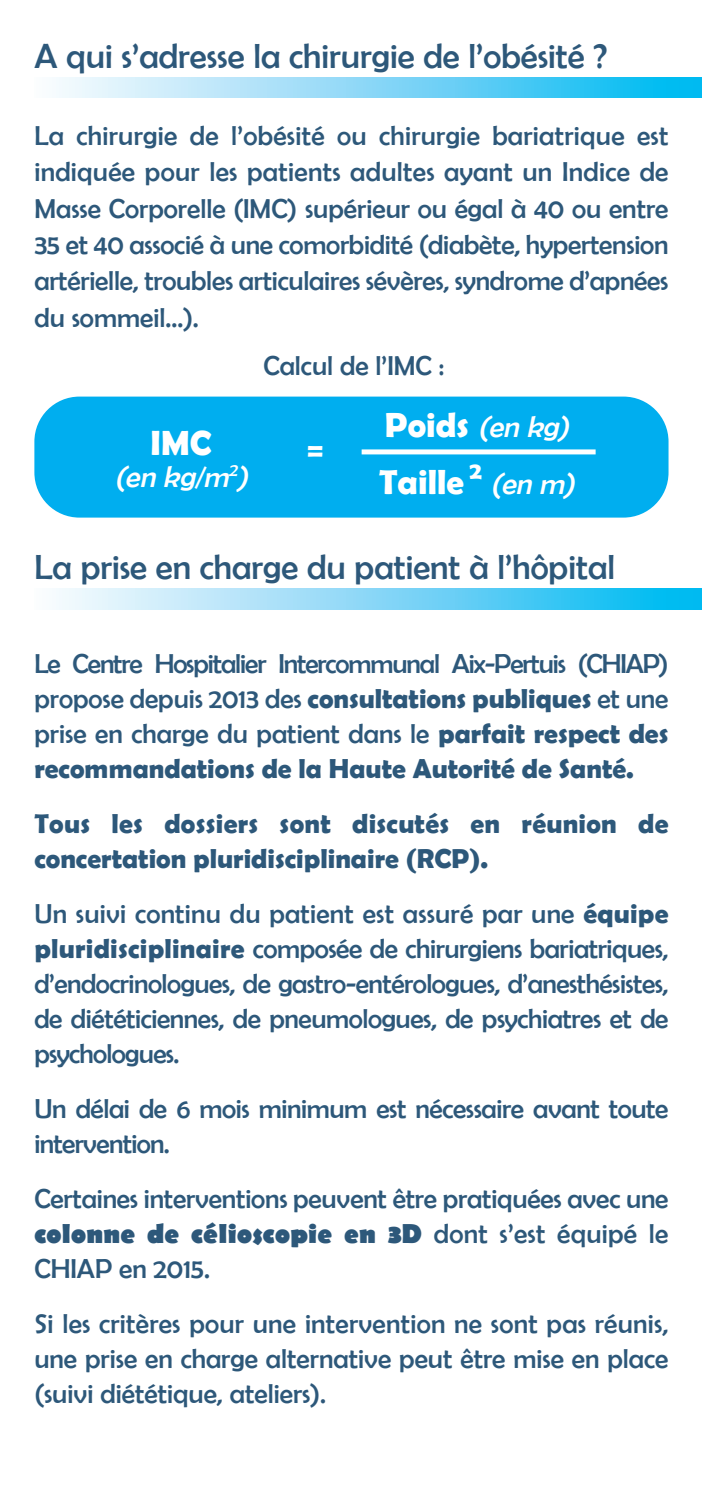
<style>
.page{position:relative;width:702px;height:1489px;background:#fff}
.page>*{position:absolute;margin:0;border:0;box-sizing:border-box;transform-origin:0 0}
.t1{font:35px "Berlin Sans FB";color:#2d587a}
.t2{font:700 35px "Berlin Sans FB Demi";color:#fff}
.t3{font:italic 30px "Berlin Sans FB";color:#fff}
.t4{font:27.5px/35px "Berlin Sans FB";letter-spacing:-.005em;color:#2d587a;text-align:justify}
.t5{font:700 27.5px/55px "Berlin Sans FB Demi";color:#2d587a}
.s1{font-family:"Berlin Sans FB Demi";font-weight:700;font-style:normal;font-size:35px}
.s2{font-family:"Berlin Sans FB Demi";font-weight:700}
.s3{font-weight:700}
</style>
<div class="page">
<div style="left:34px;top:396px;width:634px;height:121px;background:#00aeef;border-radius:45px"></div>
<div style="left:361px;top:449px;width:234px;height:5px;background:#fff"></div>
<div style="left:34px;top:77px;width:668px;height:21px;background:linear-gradient(to right,#fffafe,#00b7f1)"></div>
<div style="left:34px;top:589px;width:668px;height:20px;background:linear-gradient(to right,#fffafe,#00b7f1)"></div>
<p class="t1" style="left:34px;top:36px;width:574px">A qui s’adresse la chirurgie de l’obésité ?</p>
<p class="t4" style="left:34px;top:117px;width:635px;line-height:36.2px">La chirurgie de l’obésité ou chirurgie bariatrique est indiquée pour les patients adultes ayant un Indice de Masse Corporelle (IMC) supérieur ou égal à 40 ou entre 35 et 40 associé à une comorbidité (diabète, hypertension artérielle, troubles articulaires sévères, syndrome d’apnées du sommeil...).</p>
<p class="t4" style="left:263px;top:348px;width:182px">Calcul de l’IMC :</p>
<p class="t2" style="left:150px;top:422px;width:62px">IMC</p>
<p class="t3" style="left:114px;top:460px;width:135px">(en kg/m<sup>2</sup>)</p>
<p class="t2" style="left:307px;top:429px;width:18px">=</p>
<p class="t3" style="left:385px;top:409px;width:185px"><span class="s1">Poids</span> (enkg)</p>
<p class="t2" style="left:379px;top:461px;width:104px">Taille <sup>2</sup></p>
<p class="t3" style="left:490px;top:467px;width:85px">(en m)</p>
<p class="t1" style="left:34px;top:548px;width:582px">La prise en charge du patient à l’hôpital</p>
<p class="t4" style="left:34px;top:646px;width:635px">Le Centre Hospitalier Intercommunal Aix-Pertuis (CHIAP) propose depuis 2013 des <span class="s2">consultations publiques</span> et une prise en charge du patient dans le <span class="s2">parfait respect des</span></p>
<p class="t5" style="left:34px;top:740px;width:635px">recommandations de la Haute Autorité de Santé.<br>Tous les dossiers sont discutés en réunion de</p>
<p class="t5" style="left:34px;top:830px;width:455px">concertation pluridisciplinaire (RCP).</p>
<p class="t4" style="left:34px;top:896px;width:635px">Un suivi continu du patient est assuré par une <span class="s2">équipe pluridisciplinaire</span> composée de chirurgiens bariatriques, d’endocrinologues, de gastro-entérologues, d’anesthésistes, de diététiciennes, de pneumologues, de psychiatres et de psychologues.</p>
<p class="t4" style="left:34px;top:1091px;width:635px">Un délai de 6 mois minimum est nécessaire avant toute intervention.</p>
<p class="t4" style="left:34px;top:1181px;width:635px">Certaines interventions peuvent être pratiquées avec une <span class="s3">colonne de célioscopie en 3D</span> dont s’est équipé le CHIAP en 2015.</p>
<p class="t4" style="left:34px;top:1306px;width:635px">Si les critères pour une intervention ne sont pas réunis, une prise en charge alternative peut être mise en place (suivi diététique, ateliers).</p>
</div>
